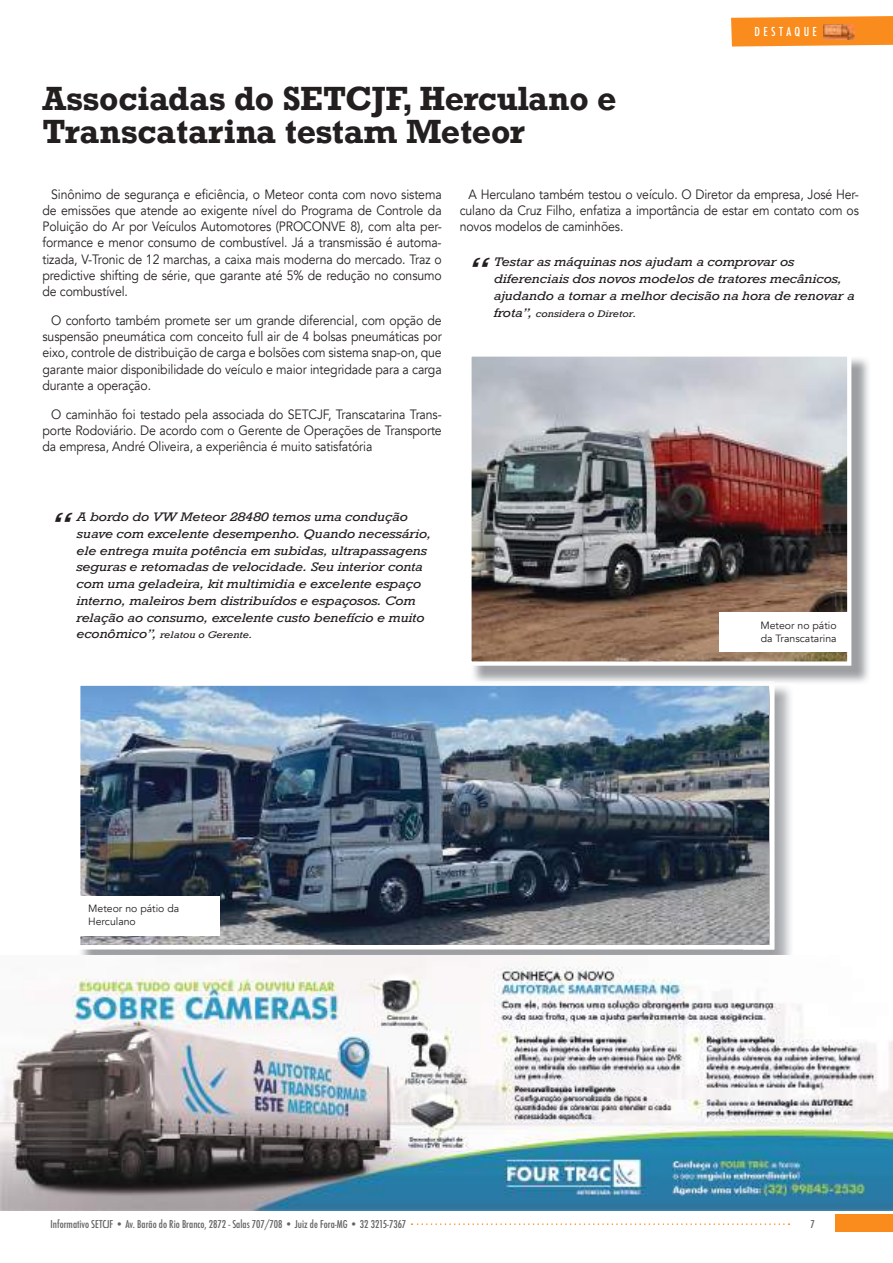
<style>
.page{position:relative;width:893px;height:1263px;background:#fff}
.page>*{position:absolute;margin:0;border:0;box-sizing:border-box;transform-origin:0 0}
.t1{font:italic 34.35px "Rockwell";color:#241f1f;scale:1.16 1}
.t2{font:700 31.5px/33px "Rockwell";color:#241f1f}
.t3{font:13.5px/16.2px "Avenir";letter-spacing:-.01em;color:#241f1f;text-align:justify;scale:.91 1}
.t4{font:500 condensed 12px "Futura";letter-spacing:.28em;color:#fff}
.t5{font:italic 11.55px/16.8px "Rockwell";letter-spacing:-.01em;color:#241f1f;scale:1.16 1}
.t6{font:500 condensed 10.5px "Futura";color:#656365}
.t7{font:10.5px/12.6px "Avenir";color:#241f1f}
.t8{font:italic 9px "Rockwell";color:#241f1f;scale:1.16 1}
.s1{font-size:11.55px}
</style>
<div class="page">
<img style="left:743px;top:687px;width:48px;height:268px">
<img style="left:80px;top:685px;width:694px;height:264px">
<img style="left:473px;top:358px;width:396px;height:325px">
<img style="left:473px;top:681px;width:301px;height:2px">
<img style="left:472px;top:357px;width:374px;height:304px">
<div style="left:467px;top:352px;width:384px;height:314px;border:4px solid #fff"></div>
<img style="left:0;top:956px;width:893px;height:255px">
<svg style="left:411px;top:1223px;width:378px;height:2px"></svg>
<div style="left:836px;top:1214px;width:57px;height:18px;background:#f98c1c"></div>
<svg style="left:731px;top:16px;width:162px;height:31px;background:#f9952f"></svg>
<img style="left:823px;top:24px;width:31px;height:16px">
<div style="left:75px;top:896px;width:145px;height:40px;background:#fff"></div>
<div style="left:719px;top:612px;width:130px;height:40px;background:#fff"></div>
<h2 class="t2" style="left:43px;top:82px;width:575px">Associadas do SETCJF, Herculano e<br>Transcatarina testam Meteor</h2>
<p class="t4" style="left:755px;top:24px;width:64px">DESTAQUE</p>
<p class="t3" style="left:43px;top:186px;width:440px;text-indent:9px">Sinônimo de segurança e eficiência, o Meteor conta com novo sistema de emissões que atende ao exigente nível do Programa de Controle da Poluição do Ar por Veículos Automotores (PROCONVE 8), com alta per&shy;formance e menor consumo de combustível. Já a transmissão é automa&shy;tizada, V-Tronic de 12 marchas, a caixa mais moderna do mercado. Traz o predictive shifting de série, que garante até 5% de redução no consumo de combustível.</p>
<p class="t3" style="left:43px;top:313px;width:440px;text-indent:9px">O conforto também promete ser um grande diferencial, com opção de suspensão pneumática com conceito full air de 4 bolsas pneumáticas por eixo, controle de distribuição de carga e bolsões com sistema snap-on, que garante maior disponibilidade do veículo e maior integridade para a carga durante a operação.</p>
<p class="t3" style="left:43px;top:406px;width:440px;text-indent:9px">O caminhão foi testado pela associada do SETCJF, Transcatarina Trans&shy;porte Rodoviário. De acordo com o Gerente de Operações de Transporte da empresa, André Oliveira, a experiência é muito satisfatória</p>
<p class="t3" style="left:460px;top:186px;width:440px;text-indent:9px">A Herculano também testou o veículo. O Diretor da empresa, José Her&shy;culano da Cruz Filho, enfatiza a importância de estar em contato com os novos modelos de caminhões.</p>
<h1 class="t1" style="left:468px;top:249px;width:20px">“</h1>
<p class="t5" style="left:494px;top:254px;width:313px">Testar as máquinas nos ajudam a comprovar os diferenciais dos novos modelos de tratores mecânicos, ajudando a tomar a melhor decisão na hora de renovar a</p>
<p class="t8" style="left:494px;top:308px;width:125px"><span class="s1">frota”,</span> considera o Diretor.</p>
<h1 class="t1" style="left:51px;top:504px;width:20px">“</h1>
<p class="t5" style="left:77px;top:509px;width:307px">A bordo do VW Meteor 28480 temos uma condução suave com excelente desempenho. Quando necessário, ele entrega muita potência em subidas, ultrapassagens seguras e retomadas de velocidade. Seu interior conta com uma geladeira, kit multimidia e excelente espaço interno, maleiros bem distribuídos e espaçosos. Com relação ao consumo, excelente custo benefício e muito</p>
<p class="t8" style="left:77px;top:630px;width:153px"><span class="s1">econômico”,</span> relatou o Gerente.</p>
<p class="t7" style="left:760px;top:619px;width:78px">Meteor no pátio da Transcatarina</p>
<p class="t7" style="left:88px;top:902px;width:93px">Meteor no pátio da<br>Herculano</p>
<p class="t6" style="left:51px;top:1217px;width:357px">Informativo SETCJF • Av. Barão do Rio Branco, 2872 - Salas 707/708 • Juiz de Fora-MG • 32 3215-7367</p>
<p class="t6" style="left:810px;top:1217px;width:6px">7</p>
</div>
